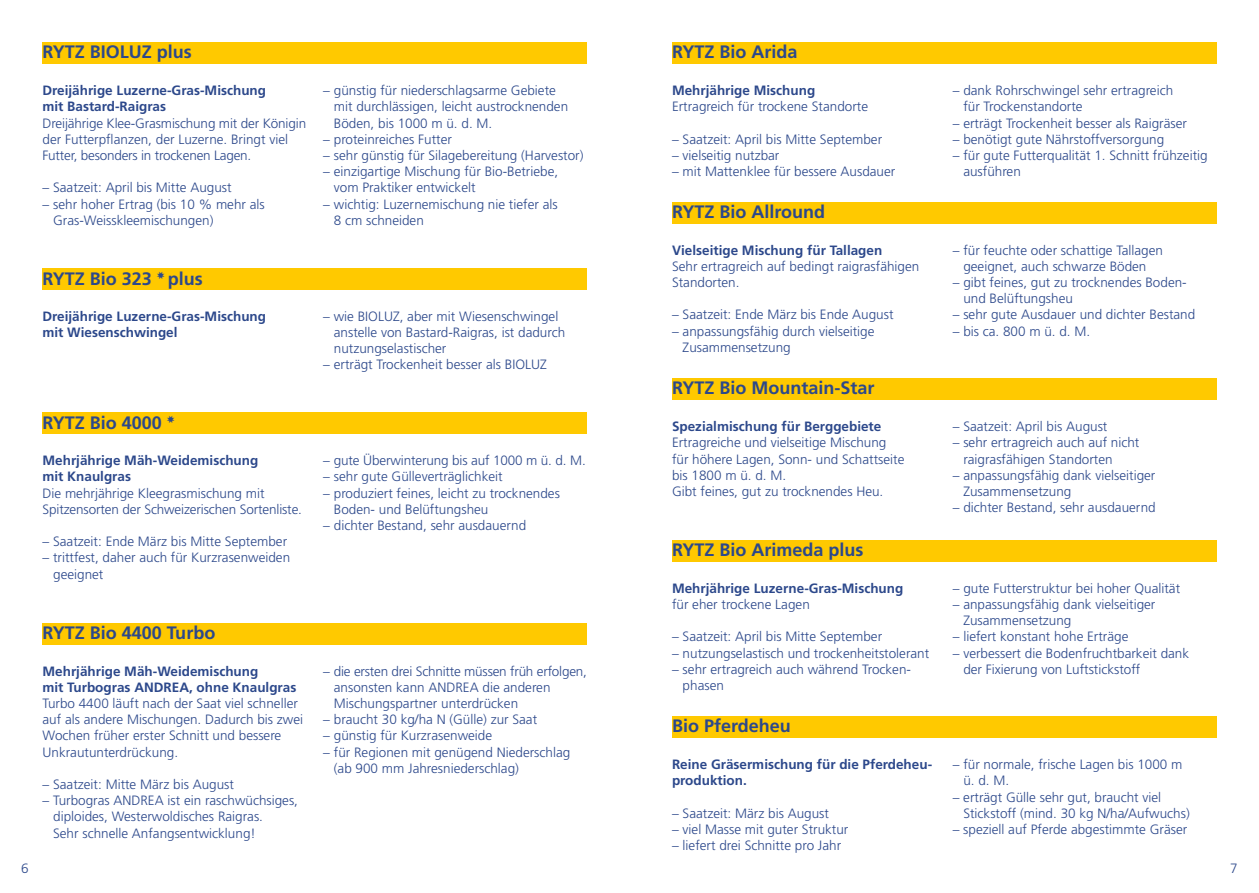
<style>
.page{position:relative;width:1259px;height:893px;background:#fff}
.page>*{position:absolute;margin:0;border:0;box-sizing:border-box;transform-origin:0 0}
.t1{font:700 18px "Frutiger";color:#2c488b}
.t2{font:300 13.5px/16.2px "Frutiger";color:#2c488b}
.t3{font:700 13.5px/16.2px "Frutiger";color:#2c488b}
</style>
<div class="page">
<div style="left:672px;top:716px;width:544px;height:22px;background:#ffc900"></div>
<div style="left:672px;top:202px;width:544px;height:21px;background:#ffc900"></div>
<div style="left:672px;top:378px;width:544px;height:22px;background:#ffc900"></div>
<div style="left:43px;top:623px;width:544px;height:21px;background:#ffc900"></div>
<div style="left:672px;top:540px;width:544px;height:21px;background:#ffc900"></div>
<div style="left:672px;top:43px;width:544px;height:21px;background:#ffc900"></div>
<div style="left:43px;top:412px;width:544px;height:22px;background:#ffc900"></div>
<div style="left:43px;top:268px;width:544px;height:21px;background:#ffc900"></div>
<div style="left:43px;top:43px;width:544px;height:21px;background:#ffc900"></div>
<h1 class="t1" style="left:43px;top:41px;width:151px">RYTZ BIOLUZ plus</h1>
<p class="t3" style="left:43px;top:82px;width:225px">Dreijährige Luzerne-Gras-Mischung mit Bastard-Raigras</p>
<p class="t2" style="left:43px;top:115px;width:265px">Dreijährige Klee-Grasmischung mit der Königin der Futterpflanzen, der Luzerne. Bringt viel<br>Futter, besonders in trockenen Lagen.</p>
<p class="t2" style="left:43px;top:180px;width:191px">– Saatzeit: April bis Mitte August</p>
<p class="t2" style="left:53px;top:196px;width:213px;text-indent:-11px">– sehr hoher Ertrag (bis 10 % mehr als<br>Gras-Weisskleemischungen)</p>
<p class="t2" style="left:334px;top:83px;width:236px;text-indent:-11px">– günstig für niederschlagsarme Gebiete mit durchlässigen, leicht austrocknenden<br>Böden, bis 1000 m ü. d. M.</p>
<p class="t2" style="left:323px;top:131px;width:130px">– proteinreiches Futter</p>
<p class="t2" style="left:323px;top:147px;width:262px">– sehr günstig für Silagebereitung (Harvestor)</p>
<p class="t2" style="left:334px;top:164px;width:226px;text-indent:-11px">– einzigartige Mischung für Bio-Betriebe, vom Praktiker entwickelt</p>
<p class="t2" style="left:334px;top:196px;width:225px;text-indent:-11px">– wichtig: Luzernemischung nie tiefer als<br>8 cm schneiden</p>
<h1 class="t1" style="left:43px;top:268px;width:162px">RYTZ Bio 323 plus</h1>
<p class="t3" style="left:43px;top:308px;width:225px">Dreijährige Luzerne-Gras-Mischung mit Wiesenschwingel</p>
<p class="t2" style="left:334px;top:308px;width:233px;text-indent:-11px">– wie BIOLUZ, aber mit Wiesenschwingel anstelle von Bastard-Raigras, ist dadurch nutzungselastischer</p>
<p class="t2" style="left:323px;top:357px;width:225px">– erträgt Trockenheit besser als BIOLUZ</p>
<h1 class="t1" style="left:43px;top:412px;width:121px">RYTZ Bio 4000</h1>
<p class="t3" style="left:43px;top:452px;width:217px">Mehrjährige Mäh-Weidemischung mit Knaulgras</p>
<p class="t2" style="left:43px;top:485px;width:261px">Die mehrjährige Kleegrasmischung mit<br>Spitzensorten der Schweizerischen Sortenliste.</p>
<p class="t2" style="left:43px;top:534px;width:246px">– Saatzeit: Ende März bis Mitte September</p>
<p class="t2" style="left:53px;top:550px;width:239px;text-indent:-11px">– trittfest, daher auch für Kurzrasenweiden geeignet</p>
<h1 class="t1" style="left:43px;top:622px;width:174px">RYTZ Bio 4400 Turbo</h1>
<p class="t3" style="left:43px;top:663px;width:255px">Mehrjährige Mäh-Weidemischung<br>mit Turbogras ANDREA, ohne Knaulgras</p>
<p class="t2" style="left:43px;top:695px;width:262px">Turbo 4400 läuft nach der Saat viel schneller auf als andere Mischungen. Dadurch bis zwei Wochen früher erster Schnitt und bessere Unkrautunterdrückung.</p>
<p class="t2" style="left:43px;top:776px;width:193px">– Saatzeit: Mitte März bis August</p>
<p class="t2" style="left:53px;top:793px;width:246px;text-indent:-11px">– Turbogras ANDREA ist ein raschwüchsiges, diploides, Westerwoldisches Raigras.<br>Sehr schnelle Anfangsentwicklung!</p>
<p class="t2" style="left:323px;top:453px;width:264px">– gute Überwinterung bis auf 1000 m ü. d. M.</p>
<p class="t2" style="left:323px;top:469px;width:181px">– sehr gute Gülleverträglichkeit</p>
<p class="t2" style="left:334px;top:485px;width:228px;text-indent:-11px">– produziert feines, leicht zu trocknendes<br>Boden- und Belüftungsheu</p>
<p class="t2" style="left:323px;top:517px;width:204px">– dichter Bestand, sehr ausdauernd</p>
<p class="t2" style="left:334px;top:663px;width:255px;text-indent:-11px">– die ersten drei Schnitte müssen früh erfolgen, ansonsten kann ANDREA die anderen<br>Mischungspartner unterdrücken</p>
<p class="t2" style="left:323px;top:712px;width:215px">– braucht 30 kg/ha N (Gülle) zur Saat</p>
<p class="t2" style="left:323px;top:728px;width:170px">– günstig für Kurzrasenweide</p>
<p class="t2" style="left:334px;top:744px;width:238px;text-indent:-11px">– für Regionen mit genügend Niederschlag (ab 900 mm Jahresniederschlag)</p>
<h1 class="t1" style="left:672px;top:41px;width:127px">RYTZ Bio Arida</h1>
<p class="t3" style="left:672px;top:82px;width:145px">Mehrjährige Mischung</p>
<p class="t2" style="left:672px;top:99px;width:198px">Ertragreich für trockene Standorte</p>
<p class="t2" style="left:672px;top:131px;width:212px">– Saatzeit: April bis Mitte September</p>
<p class="t2" style="left:672px;top:147px;width:109px">– vielseitig nutzbar</p>
<p class="t2" style="left:672px;top:164px;width:225px">– mit Mattenklee für bessere Ausdauer</p>
<h1 class="t1" style="left:672px;top:201px;width:155px">RYTZ Bio Allround</h1>
<p class="t3" style="left:672px;top:242px;width:212px">Vielseitige Mischung für Tallagen</p>
<p class="t2" style="left:672px;top:258px;width:249px">Sehr ertragreich auf bedingt raigrasfähigen<br>Standorten.</p>
<p class="t2" style="left:672px;top:307px;width:223px">– Saatzeit: Ende März bis Ende August</p>
<p class="t2" style="left:682px;top:323px;width:193px;text-indent:-11px">– anpassungsfähig durch vielseitige<br>Zusammensetzung</p>
<h1 class="t1" style="left:672px;top:377px;width:204px">RYTZ Bio Mountain-Star</h1>
<p class="t3" style="left:672px;top:418px;width:211px">Spezialmischung für Berggebiete</p>
<p class="t2" style="left:672px;top:435px;width:234px">Ertragreiche und vielseitige Mischung für höhere Lagen, Sonn- und Schattseite bis 1800 m ü. d. M.<br>Gibt feines, gut zu trocknendes Heu.</p>
<h1 class="t1" style="left:672px;top:539px;width:193px">RYTZ Bio Arimeda plus</h1>
<p class="t3" style="left:672px;top:580px;width:233px">Mehrjährige Luzerne-Gras-Mischung</p>
<p class="t2" style="left:672px;top:596px;width:139px">für eher trockene Lagen</p>
<p class="t2" style="left:672px;top:629px;width:212px">– Saatzeit: April bis Mitte September</p>
<p class="t2" style="left:672px;top:645px;width:259px">– nutzungselastisch und trockenheitstolerant</p>
<p class="t2" style="left:682px;top:661px;width:230px;text-indent:-11px">– sehr ertragreich auch während Trocken&shy;phasen</p>
<h1 class="t1" style="left:672px;top:715px;width:120px">Bio Pferdeheu</h1>
<p class="t3" style="left:672px;top:756px;width:262px">Reine Gräsermischung für die Pferdeheu&shy;produktion.</p>
<p class="t2" style="left:672px;top:805px;width:158px">– Saatzeit: März bis August</p>
<p class="t2" style="left:672px;top:821px;width:178px">– viel Masse mit guter Struktur</p>
<p class="t2" style="left:672px;top:838px;width:171px">– liefert drei Schnitte pro Jahr</p>
<p class="t2" style="left:963px;top:83px;width:211px;text-indent:-11px">– dank Rohrschwingel sehr ertragreich für Trockenstandorte</p>
<p class="t2" style="left:952px;top:115px;width:236px">– erträgt Trockenheit besser als Raigräser</p>
<p class="t2" style="left:952px;top:131px;width:213px">– benötigt gute Nährstoffversorgung</p>
<p class="t2" style="left:963px;top:147px;width:246px;text-indent:-11px">– für gute Futterqualität 1. Schnitt frühzeitig ausführen</p>
<p class="t2" style="left:952px;top:242px;width:212px;text-align:center">– für feuchte oder schattige Tallagen geeignet, auch schwarze Böden</p>
<p class="t2" style="left:963px;top:274px;width:225px;text-indent:-11px">– gibt feines, gut zu trocknendes Boden&shy;und Belüftungsheu</p>
<p class="t2" style="left:952px;top:307px;width:244px">– sehr gute Ausdauer und dichter Bestand</p>
<p class="t2" style="left:952px;top:323px;width:139px">– bis ca. 800 m ü. d. M.</p>
<p class="t2" style="left:952px;top:419px;width:156px">– Saatzeit: April bis August</p>
<p class="t2" style="left:963px;top:435px;width:178px;text-indent:-11px">– sehr ertragreich auch auf nicht raigrasfähigen Standorten</p>
<p class="t2" style="left:963px;top:467px;width:194px;text-indent:-11px">– anpassungsfähig dank vielseitiger<br>Zusammensetzung</p>
<p class="t2" style="left:952px;top:500px;width:204px">– dichter Bestand, sehr ausdauernd</p>
<p class="t2" style="left:952px;top:580px;width:229px">– gute Futterstruktur bei hoher Qualität</p>
<p class="t2" style="left:963px;top:596px;width:194px;text-indent:-11px">– anpassungsfähig dank vielseitiger<br>Zusammensetzung</p>
<p class="t2" style="left:952px;top:629px;width:177px">– liefert konstant hohe Erträge</p>
<p class="t2" style="left:963px;top:645px;width:227px;text-indent:-11px">– verbessert die Bodenfruchtbarkeit dank der Fixierung von Luftstickstoff</p>
<p class="t2" style="left:963px;top:757px;width:221px;text-indent:-11px">– für normale, frische Lagen bis 1000 m ü. d. M.</p>
<p class="t2" style="left:963px;top:789px;width:228px;text-indent:-11px">– erträgt Gülle sehr gut, braucht viel<br>Stickstoff (mind. 30 kg N/ha/Aufwuchs)</p>
<p class="t2" style="left:952px;top:821px;width:236px">– speziell auf Pferde abgestimmte Gräser</p>
<p class="t2" style="left:21px;top:861px;width:9px">6</p>
<p class="t2" style="left:1230px;top:861px;width:9px">7</p>
</div>
